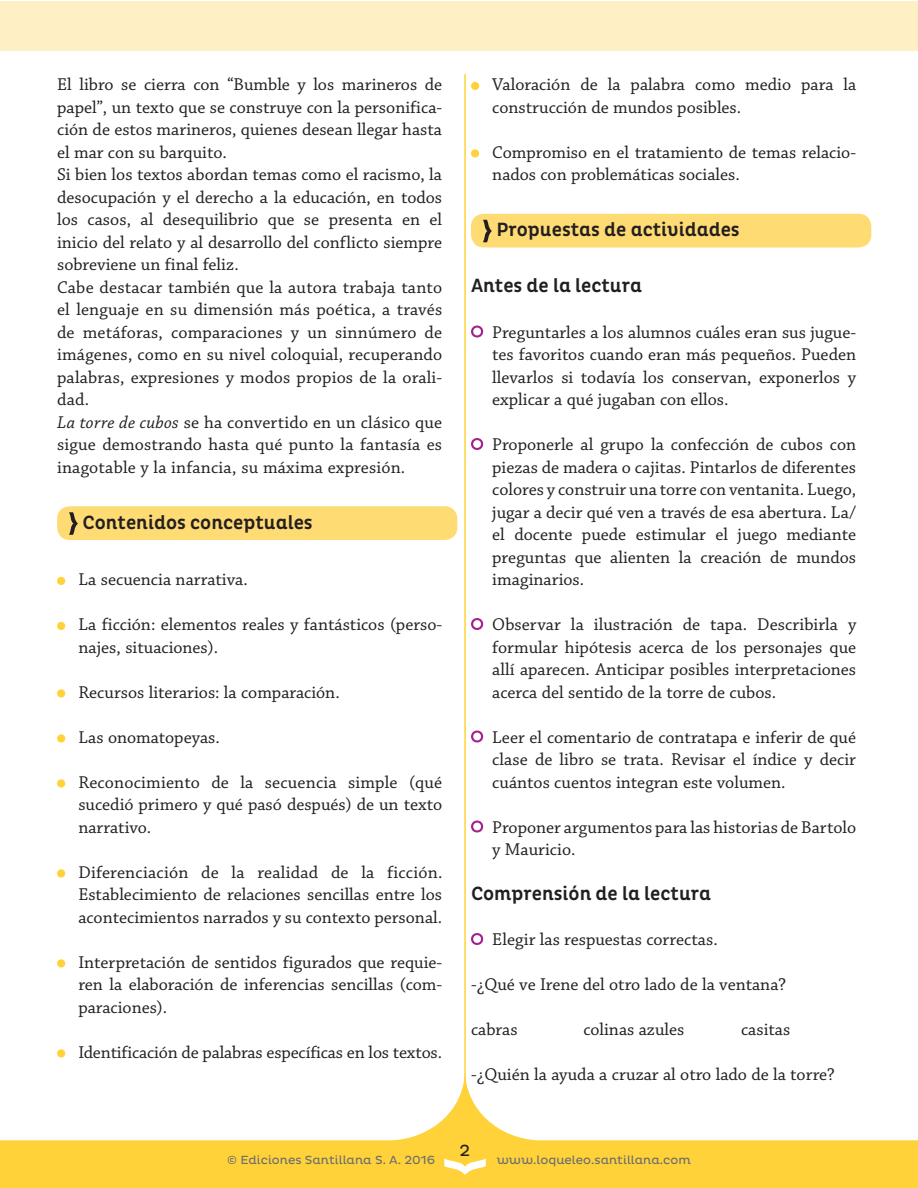
<style>
.page{position:relative;width:918px;height:1188px;background:#fff}
.page>*{position:absolute;margin:0;border:0;box-sizing:border-box;transform-origin:0 0}
.t1{font:500 19.5px "Pluto Cond";color:#231f20}
.t2{font:18px/22.5px "Chaparral Pro";color:#231f20;text-align:justify}
.t3{font:16.5px "Pluto";color:#231f20}
.t4{font:12px "Pluto";color:#6c6d70}
.s1{font-style:italic}
</style>
<div class="page">
<div style="left:57px;top:506px;width:400px;height:34px;background:#ffdb73;border-radius:13px"></div>
<svg style="left:69px;top:512px;width:9px;height:23px"></svg>
<svg style="left:57px;top:577px;width:8px;height:8px"></svg>
<svg style="left:57px;top:622px;width:8px;height:8px"></svg>
<svg style="left:57px;top:689px;width:8px;height:8px"></svg>
<svg style="left:57px;top:734px;width:8px;height:8px"></svg>
<svg style="left:57px;top:779px;width:8px;height:8px"></svg>
<svg style="left:57px;top:869px;width:8px;height:9px"></svg>
<svg style="left:57px;top:959px;width:8px;height:9px"></svg>
<svg style="left:57px;top:1049px;width:8px;height:9px"></svg>
<svg style="left:471px;top:82px;width:8px;height:8px"></svg>
<svg style="left:471px;top:149px;width:8px;height:9px"></svg>
<div style="left:471px;top:214px;width:400px;height:33px;background:#ffdb73;border-radius:13px"></div>
<svg style="left:483px;top:220px;width:9px;height:22px"></svg>
<svg style="left:471px;top:326px;width:12px;height:11px"></svg>
<svg style="left:471px;top:438px;width:12px;height:12px"></svg>
<svg style="left:471px;top:618px;width:12px;height:12px"></svg>
<svg style="left:471px;top:731px;width:12px;height:11px"></svg>
<svg style="left:471px;top:821px;width:12px;height:11px"></svg>
<svg style="left:471px;top:933px;width:12px;height:12px"></svg>
<svg style="left:0;top:1081px;width:918px;height:107px"></svg>
<hr style="left:464px;top:74px;width:2px;height:1028px;background:#ffd239">
<svg style="left:444px;top:1159px;width:42px;height:16px"></svg>
<div style="left:0;top:1px;width:918px;height:50px;background:#fef0c4"></div>
<p class="t2" style="left:57px;top:74px;width:387px;text-align:left">El libro se cierra con “Bumble y los marineros de papel”, un texto que se construye con la personifica&shy;ción de estos marineros, quienes desean llegar hasta el mar con su barquito.<br>Si bien los textos abordan temas como el racismo, la desocupación y el derecho a la educación, en todos los casos, al desequilibrio que se presenta en el inicio del relato y al desarrollo del conflicto siempre sobreviene un final feliz.<br>Cabe destacar también que la autora trabaja tanto el lenguaje en su dimensión más poética, a través de metáforas, comparaciones y un sinnúmero de imágenes, como en su nivel coloquial, recuperando palabras, expresiones y modos propios de la orali&shy;dad.<br><span class="s1">La torre de cubos</span> se ha convertido en un clásico que sigue demostrando hasta qué punto la fantasía es inagotable y la infancia, su máxima expresión.</p>
<p class="t1" style="left:83px;top:511px;width:232px">Contenidos conceptuales</p>
<p class="t2" style="left:78px;top:569px;width:171px">La secuencia narrativa.</p>
<p class="t2" style="left:78px;top:614px;width:365px">La ficción: elementos reales y fantásticos (perso&shy;najes, situaciones).</p>
<p class="t2" style="left:78px;top:681px;width:263px">Recursos literarios: la comparación.</p>
<p class="t2" style="left:78px;top:726px;width:143px">Las onomatopeyas.</p>
<p class="t2" style="left:78px;top:771px;width:365px">Reconocimiento de la secuencia simple (qué sucedió primero y qué pasó después) de un texto narrativo.</p>
<p class="t2" style="left:78px;top:861px;width:366px">Diferenciación de la realidad de la ficción.<br>Establecimiento de relaciones sencillas entre los acontecimientos narrados y su contexto personal.</p>
<p class="t2" style="left:78px;top:951px;width:365px">Interpretación de sentidos figurados que requie&shy;ren la elaboración de inferencias sencillas (com&shy;paraciones).</p>
<p class="t2" style="left:78px;top:1041px;width:365px">Identificación de palabras específicas en los textos.</p>
<p class="t2" style="left:492px;top:74px;width:366px">Valoración de la palabra como medio para la construcción de mundos posibles.</p>
<p class="t2" style="left:492px;top:141px;width:365px">Compromiso en el tratamiento de temas relacio&shy;nados con problemáticas sociales.</p>
<p class="t1" style="left:497px;top:219px;width:245px">Propuestas de actividades</p>
<p class="t1" style="left:471px;top:275px;width:172px">Antes de la lectura</p>
<p class="t2" style="left:492px;top:321px;width:365px">Preguntarles a los alumnos cuáles eran sus jugue&shy;tes favoritos cuando eran más pequeños. Pueden llevarlos si todavía los conservan, exponerlos y explicar a qué jugaban con ellos.</p>
<p class="t2" style="left:492px;top:434px;width:365px">Proponerle al grupo la confección de cubos con piezas de madera o cajitas. Pintarlos de diferentes colores y construir una torre con ventanita. Luego, jugar a decir qué ven a través de esa abertura. La/ el docente puede estimular el juego mediante preguntas que alienten la creación de mundos imaginarios.</p>
<p class="t2" style="left:492px;top:614px;width:366px">Observar la ilustración de tapa. Describirla y formular hipótesis acerca de los personajes que allí aparecen. Anticipar posibles interpretaciones acerca del sentido de la torre de cubos.</p>
<p class="t2" style="left:492px;top:726px;width:365px">Leer el comentario de contratapa e inferir de qué clase de libro se trata. Revisar el índice y decir cuántos cuentos integran este volumen.</p>
<p class="t2" style="left:492px;top:816px;width:365px">Proponer argumentos para las historias de Bartolo y Mauricio.</p>
<p class="t1" style="left:471px;top:882px;width:242px">Comprensión de la lectura</p>
<p class="t2" style="left:492px;top:929px;width:227px">Elegir las respuestas correctas.</p>
<p class="t2" style="left:471px;top:974px;width:317px">-¿Qué ve Irene del otro lado de la ventana?</p>
<p class="t2" style="left:471px;top:1019px;width:48px">cabras</p>
<p class="t2" style="left:583px;top:1019px;width:102px">colinas azules</p>
<p class="t2" style="left:741px;top:1019px;width:51px">casitas</p>
<p class="t2" style="left:471px;top:1064px;width:365px">-¿Quién la ayuda a cruzar al otro lado de la torre?</p>
<p class="t3" style="left:460px;top:1141px;width:12px">2</p>
<p class="t4" style="left:227px;top:1153px;width:210px">© Ediciones Santillana S. A. 2016</p>
<p class="t4" style="left:497px;top:1153px;width:196px">www.loqueleo.santillana.com</p>
</div>
